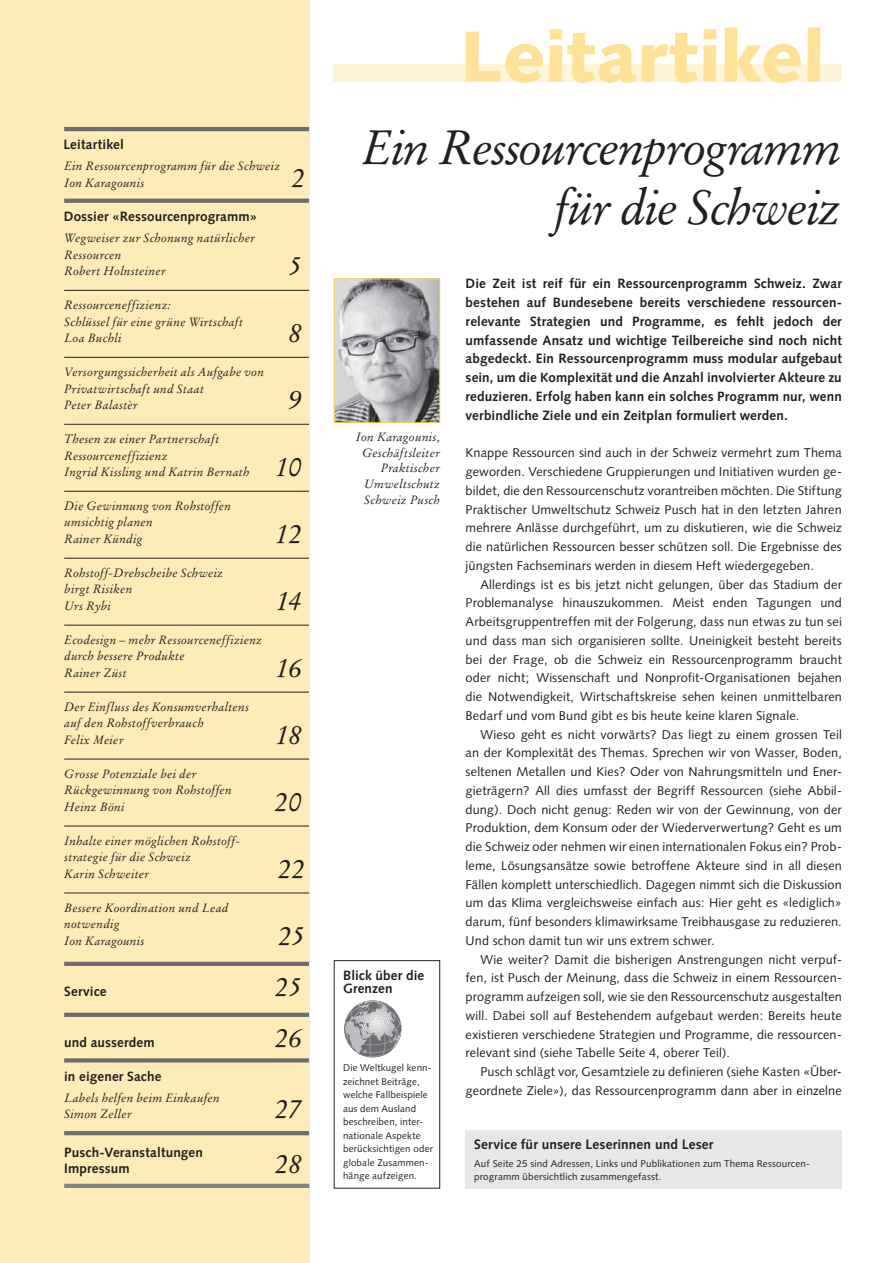
<style>
.page{position:relative;width:893px;height:1263px;background:#fff}
.page>*{position:absolute;margin:0;border:0;box-sizing:border-box;transform-origin:0 0}
.t1{font:900 72px "Syntax";letter-spacing:-.005em;color:#ffe297}
.t2{font:italic 48px/60px "Stempel Garamond";letter-spacing:-.04em;color:#231f20;text-align:right}
.t3{font:italic 27px "Stempel Garamond";letter-spacing:.005em;color:#231f20}
.t4{font:700 13.65px "Syntax";letter-spacing:.01em;color:#231f20}
.t5{font:700 13.5px/18.8px "Syntax";letter-spacing:.01em;color:#231f20}
.t6{font:12.75px/18.8px "Syntax";letter-spacing:.01em;color:#231f20;text-align:justify}
.t7{font:italic 12px/16.5px "Stempel Garamond";letter-spacing:.015em;color:#231f20}
.t8{font:9.9px/13.2px "Syntax";letter-spacing:.02em;color:#231f20}
.t9{font:9.75px/13.5px "Syntax";letter-spacing:.02em;color:#231f20}
</style>
<div class="page">
<div style="left:334px;top:64px;width:508px;height:18px;background:#fef4d9"></div>
<div style="left:466px;top:1130px;width:376px;height:58px;background:#e6e7e9"></div>
<svg style="left:344px;top:1000px;width:57px;height:57px"></svg>
<div style="left:334px;top:960px;width:106px;height:228px;border:1px solid #231f20"></div>
<div style="left:0;top:0;width:309px;height:1263px;background:#feebb7"></div>
<hr style="left:64px;top:127px;width:245px;height:4px;background:#6c6d70">
<svg style="left:64px;top:199px;width:245px;height:4px"></svg>
<hr style="left:64px;top:290px;width:245px;height:1px;background:#231f20">
<hr style="left:64px;top:357px;width:245px;height:1px;background:#231f20">
<hr style="left:64px;top:424px;width:245px;height:1px;background:#231f20">
<hr style="left:64px;top:491px;width:245px;height:1px;background:#231f20">
<hr style="left:64px;top:558px;width:245px;height:1px;background:#231f20">
<hr style="left:64px;top:625px;width:245px;height:1px;background:#231f20">
<hr style="left:64px;top:692px;width:245px;height:1px;background:#231f20">
<hr style="left:64px;top:759px;width:245px;height:1px;background:#231f20">
<hr style="left:64px;top:826px;width:245px;height:1px;background:#231f20">
<hr style="left:64px;top:893px;width:245px;height:1px;background:#231f20">
<hr style="left:64px;top:962px;width:245px;height:4px;background:#6c6d70">
<hr style="left:64px;top:1013px;width:245px;height:4px;background:#6c6d70">
<svg style="left:64px;top:1058px;width:245px;height:4px"></svg>
<hr style="left:64px;top:1131px;width:245px;height:4px;background:#6c6d70">
<hr style="left:64px;top:1184px;width:245px;height:4px;background:#808285">
<img style="left:336px;top:281px;width:102px;height:140px">
<div style="left:334px;top:279px;width:106px;height:144px;border:1px solid #fed24c"></div>
<p class="t5" style="left:63px;top:135px;width:62px">Leitartikel</p>
<p class="t7" style="left:64px;top:158px;width:218px">Ein Ressourcenprogramm für die Schweiz<br>Ion Karagounis</p>
<h3 class="t3" style="left:292px;top:161px;width:15px">2</h3>
<p class="t5" style="left:64px;top:207px;width:195px">Dossier «Ressourcenprogramm»</p>
<p class="t7" style="left:64px;top:230px;width:192px">Wegweiser zur Schonung natürlicher<br>Ressourcen<br>Robert Holnsteiner</p>
<h3 class="t3" style="left:288px;top:249px;width:15px">5</h3>
<p class="t7" style="left:64px;top:297px;width:180px">Ressourceneffizienz:<br>Schlüssel für eine grüne Wirtschaft<br>Loa Buchli</p>
<p class="t7" style="left:64px;top:364px;width:201px">Versorgungssicherheit als Aufgabe von<br>Privatwirtschaft und Staat<br>Peter Balastèr</p>
<p class="t7" style="left:64px;top:431px;width:187px">Thesen zu einer Partnerschaft<br>Ressourceneffizienz<br>Ingrid Kissling und Katrin Bernath</p>
<p class="t7" style="left:64px;top:498px;width:168px">Die Gewinnung von Rohstoffen umsichtig planen<br>Rainer Kündig</p>
<p class="t7" style="left:64px;top:564px;width:161px">Rohstoff-Drehscheibe Schweiz birgt Risiken<br>Urs Rybi</p>
<p class="t7" style="left:64px;top:631px;width:199px">Ecodesign – mehr Ressourceneffizienz durch bessere Produkte<br>Rainer Züst</p>
<p class="t7" style="left:64px;top:698px;width:186px">Der Einfluss des Konsumverhaltens auf den Rohstoffverbrauch<br>Felix Meier</p>
<p class="t7" style="left:64px;top:765px;width:169px">Grosse Potenziale bei der<br>Rückgewinnung von Rohstoffen<br>Heinz Böni</p>
<p class="t7" style="left:64px;top:832px;width:177px">Inhalte einer möglichen Rohstoff&shy;strategie für die Schweiz<br>Karin Schweiter</p>
<p class="t7" style="left:64px;top:899px;width:166px">Bessere Koordination und Lead notwendig<br>Ion Karagounis</p>
<h3 class="t3" style="left:288px;top:316px;width:15px">8</h3>
<h3 class="t3" style="left:288px;top:383px;width:15px">9</h3>
<h3 class="t3" style="left:275px;top:450px;width:28px">10</h3>
<h3 class="t3" style="left:276px;top:517px;width:28px">12</h3>
<h3 class="t3" style="left:276px;top:584px;width:27px">14</h3>
<h3 class="t3" style="left:276px;top:651px;width:28px">16</h3>
<h3 class="t3" style="left:276px;top:718px;width:28px">18</h3>
<h3 class="t3" style="left:274px;top:785px;width:29px">20</h3>
<h3 class="t3" style="left:278px;top:852px;width:29px">22</h3>
<h3 class="t3" style="left:278px;top:919px;width:29px">25</h3>
<p class="t5" style="left:64px;top:982px;width:44px">Service</p>
<h3 class="t3" style="left:275px;top:970px;width:29px">25</h3>
<p class="t5" style="left:64px;top:1033px;width:92px">und ausserdem</p>
<h3 class="t3" style="left:275px;top:1021px;width:29px">26</h3>
<p class="t5" style="left:64px;top:1067px;width:99px">in eigener Sache</p>
<p class="t7" style="left:64px;top:1089px;width:157px">Labels helfen beim Einkaufen<br>Simon Zeller</p>
<h3 class="t3" style="left:275px;top:1092px;width:29px">27</h3>
<p class="t5" style="left:64px;top:1144px;width:140px;line-height:16.5px">Pusch-Veranstaltungen<br>Impressum</p>
<h3 class="t3" style="left:275px;top:1147px;width:29px">28</h3>
<h1 class="t1" style="left:460px;top:14px;width:366px">Leitartikel</h1>
<h2 class="t2" style="left:361px;top:118px;width:482px">Ein Ressourcenprogramm für die Schweiz</h2>
<p class="t7" style="left:356px;top:429px;width:86px;line-height:15.8px;text-align:right">Ion Karagounis,<br>Geschäftsleiter<br>Praktischer<br>Umweltschutz<br>Schweiz Pusch</p>
<p class="t5" style="left:343px;top:968px;width:83px;line-height:13.5px">Blick über die<br>Grenzen</p>
<p class="t9" style="left:343px;top:1061px;width:91px">Die Weltkugel kenn&shy;zeichnet Beiträge, welche Fallbeispiele aus dem Ausland beschreiben, inter&shy;nationale Aspekte berücksichtigen oder globale Zusammen&shy;hänge aufzeigen.</p>
<p class="t5" style="left:466px;top:274px;width:378px;text-align:justify">Die Zeit ist reif für ein Ressourcenprogramm Schweiz. Zwar bestehen auf Bundesebene bereits verschiedene ressourcen&shy;relevante Strategien und Programme, es fehlt jedoch der umfassende Ansatz und wichtige Teilbereiche sind noch nicht abgedeckt. Ein Ressourcenprogramm muss modular aufgebaut sein, um die Komplexität und die Anzahl involvierter Akteure zu reduzieren. Erfolg haben kann ein solches Programm nur, wenn verbindliche Ziele und ein Zeitplan formuliert werden.</p>
<p class="t6" style="left:466px;top:443px;width:378px">Knappe Ressourcen sind auch in der Schweiz vermehrt zum Thema geworden. Verschiedene Gruppierungen und Initiativen wurden ge&shy;bildet, die den Ressourcenschutz vorantreiben möchten. Die Stiftung Praktischer Umweltschutz Schweiz Pusch hat in den letzten Jahren mehrere Anlässe durchgeführt, um zu diskutieren, wie die Schweiz die natürlichen Ressourcen besser schützen soll. Die Ergebnisse des jüngsten Fachseminars werden in diesem Heft wiedergegeben.</p>
<p class="t6" style="left:466px;top:575px;width:378px;text-indent:15px">Allerdings ist es bis jetzt nicht gelungen, über das Stadium der Problemanalyse hinauszukommen. Meist enden Tagungen und Arbeitsgruppentreffen mit der Folgerung, dass nun etwas zu tun sei und dass man sich organisieren sollte. Uneinigkeit besteht bereits bei der Frage, ob die Schweiz ein Ressourcenprogramm braucht oder nicht; Wissenschaft und Nonprofit- Organisationen bejahen die Notwendigkeit, Wirtschaftskreise sehen keinen unmittelbaren Bedarf und vom Bund gibt es bis heute keine klaren Signale.</p>
<p class="t6" style="left:466px;top:725px;width:378px;text-indent:15px">Wieso geht es nicht vorwärts? Das liegt zu einem grossen Teil an der Komplexität des Themas. Sprechen wir von Wasser, Boden, seltenen Metallen und Kies? Oder von Nahrungsmitteln und Ener&shy;gieträgern? All dies umfasst der Begriff Ressourcen (siehe Abbil&shy;dung). Doch nicht genug: Reden wir von der Gewinnung, von der Produktion, dem Konsum oder der Wiederverwertung? Geht es um die Schweiz oder nehmen wir einen internationalen Fokus ein? Prob&shy;leme, Lösungsansätze sowie betroffene Akteure sind in all diesen Fällen komplett unterschiedlich. Dagegen nimmt sich die Diskussion um das Klima vergleichsweise einfach aus: Hier geht es «lediglich» darum, fünf besonders klimawirksame Treibhausgase zu reduzieren.<br>Und schon damit tun wir uns extrem schwer.</p>
<p class="t6" style="left:466px;top:950px;width:378px;text-indent:15px">Wie weiter? Damit die bisherigen Anstrengungen nicht verpuf&shy;fen, ist Pusch der Meinung, dass die Schweiz in einem Ressourcen&shy;programm aufzeigen soll, wie sie den Ressourcenschutz ausgestalten will. Dabei soll auf Bestehendem aufgebaut werden: Bereits heute existieren verschiedene Strategien und Programme, die ressourcen&shy;relevant sind (siehe Tabelle Seite 4, oberer Teil).</p>
<p class="t6" style="left:466px;top:1062px;width:378px;text-align:right">Pusch schlägt vor, Gesamtziele zu definieren (siehe Kasten «Über&shy;geordnete Ziele»), das Ressourcenprogramm dann aber in einzelne</p>
<p class="t4" style="left:474px;top:1136px;width:241px">Service für unsere Leserinnen und Leser</p>
<p class="t8" style="left:474px;top:1157px;width:337px">Auf Seite 25 sind Adressen, Links und Publikationen zum Thema Ressourcen&shy;programm übersichtlich zusammengefasst.</p>
</div>
